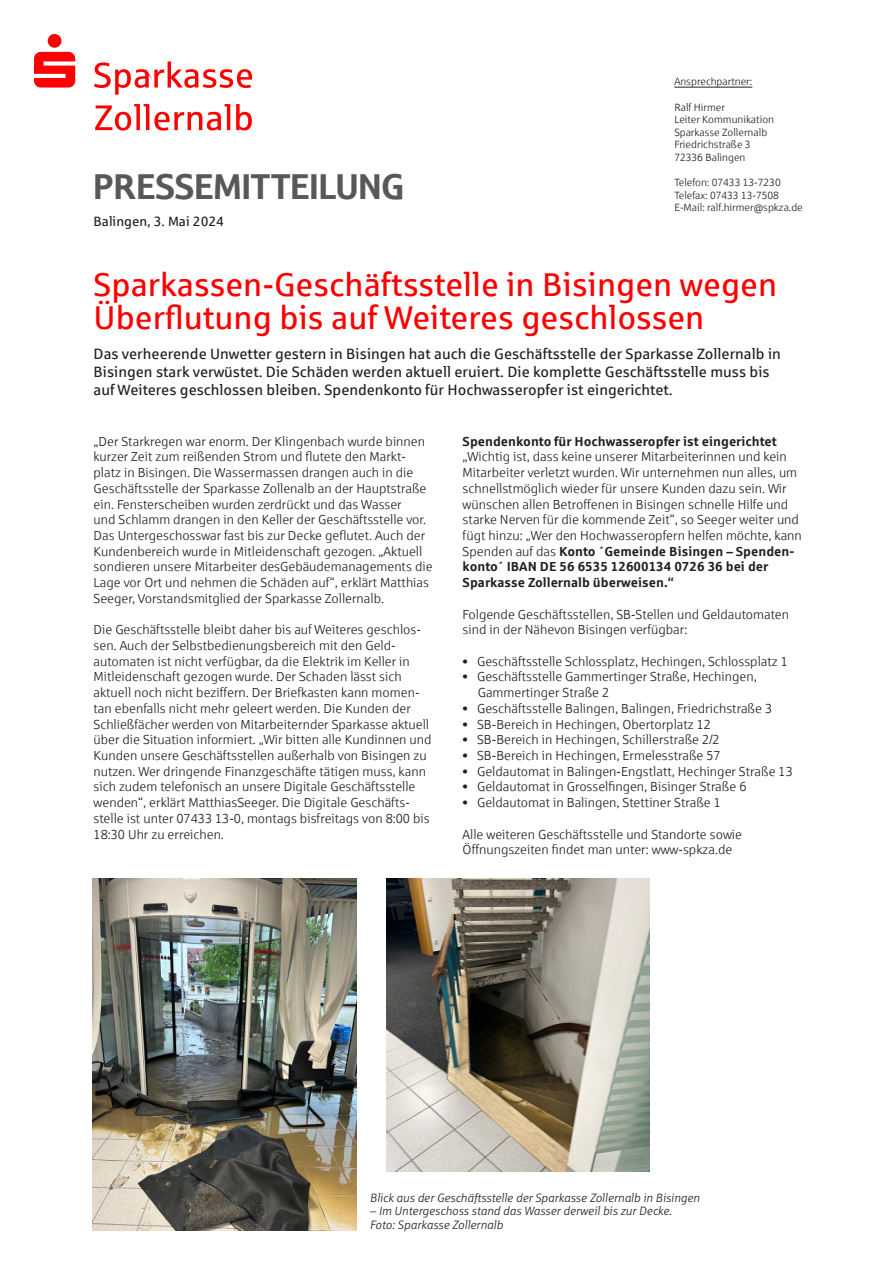
<style>
.page{position:relative;width:893px;height:1263px;background:#fff}
.page>*{position:absolute;margin:0;border:0;box-sizing:border-box;transform-origin:0 0}
.t1{font:36px "Sparkasse Head";color:#57585a}
.t2{font:33px/33px "Sparkasse Rg";color:#f00}
.t3{font:15px/18px "Sparkasse Rg";color:#231f20}
.t4{font:13.5px "Sparkasse Rg";color:#231f20}
.t5{font:13.05px/15.8px "Sparkasse Lt";color:#231f20}
.t6{font:700 13.05px/15.8px "Sparkasse Rg";color:#231f20}
.t7{font:italic 12px/13.5px "Sparkasse Lt";color:#231f20}
.t8{font:10.5px/12.6px "Sparkasse Lt";color:#231f20}
.s1{font-family:"Sparkasse Lt";font-weight:400}
</style>
<div class="page">
<svg style="left:95px;top:104px;width:157px;height:27px"></svg>
<svg style="left:34px;top:34px;width:218px;height:61px"></svg>
<hr style="left:674px;top:87px;width:78px;height:1px;background:#231f20">
<img style="left:92px;top:878px;width:264px;height:352px">
<img style="left:387px;top:878px;width:262px;height:293px">
<h1 class="t1" style="left:94px;top:164px;width:312px">PRESSEMITTEILUNG</h1>
<p class="t4" style="left:94px;top:213px;width:132px">Balingen, 3. Mai 2024</p>
<p class="t8" style="left:674px;top:75px;width:79px">Ansprechpartner:</p>
<p class="t8" style="left:674px;top:100px;width:101px">Ralf Hirmer<br>Leiter Kommunikation<br>Sparkasse Zollernalb<br>Friedrichstraße 3<br>72336 Balingen</p>
<p class="t8" style="left:674px;top:176px;width:130px">Telefon: 07433 13-7230<br>Telefax: 07433 13-7508<br>E-Mail: ralf.hirmer@spkza.de</p>
<h2 class="t2" style="left:94px;top:267px;width:685px">Sparkassen-Geschäftsstelle in Bisingen wegen<br>Überflutung bis auf Weiteres geschlossen</h2>
<p class="t3" style="left:94px;top:344px;width:689px">Das verheerende Unwetter gestern in Bisingen hat auch die Geschäftsstelle der Sparkasse Zollernalb in<br>Bisingen stark verwüstet. Die Schäden werden aktuell eruiert. Die komplette Geschäftsstelle muss bis auf Weiteres geschlossen bleiben. Spendenkonto für Hochwasseropfer ist eingerichtet.</p>
<p class="t5" style="left:94px;top:433px;width:340px">„Der Starkregen war enorm. Der Klingenbach wurde binnen kurzer Zeit zum reißenden Strom und flutete den Markt&shy;platz in Bisingen. Die Wassermassen drangen auch in die Geschäftsstelle der Sparkasse Zollenalb an der Hauptstraße ein. Fensterscheiben wurden zerdrückt und das Wasser<br>und Schlamm drangen in den Keller der Geschäftsstelle vor.<br>Das Untergeschosswar fast bis zur Decke geflutet. Auch der Kundenbereich wurde in Mitleidenschaft gezogen. „Aktuell sondieren unsere Mitarbeiter desGebäudemanagements die Lage vor Ort und nehmen die Schäden auf“, erklärt Matthias Seeger, Vorstandsmitglied der Sparkasse Zollernalb.</p>
<p class="t5" style="left:94px;top:622px;width:340px">Die Geschäftsstelle bleibt daher bis auf Weiteres geschlos&shy;sen. Auch der Selbstbedienungsbereich mit den Geld&shy;automaten ist nicht verfügbar, da die Elektrik im Keller in Mitleidenschaft gezogen wurde. Der Schaden lässt sich aktuell noch nicht beziffern. Der Briefkasten kann momen&shy;tan ebenfalls nicht mehr geleert werden. Die Kunden der Schließfächer werden von Mitarbeiternder Sparkasse aktuell über die Situation informiert. „Wir bitten alle Kundinnen und Kunden unsere Geschäftsstellen außerhalb von Bisingen zu nutzen. Wer dringende Finanzgeschäfte tätigen muss, kann sich zudem telefonisch an unsere Digitale Geschäftsstelle wenden“, erklärt MatthiasSeeger. Die Digitale Geschäfts&shy;stelle ist unter 07433 13-0, montags bisfreitags von 8:00 bis 18:30 Uhr zu erreichen.</p>
<p class="t6" style="left:463px;top:433px;width:316px">Spendenkonto für Hochwasseropfer ist eingerichtet</p>
<p class="t5" style="left:463px;top:449px;width:341px">„Wichtig ist, dass keine unserer Mitarbeiterinnen und kein Mitarbeiter verletzt wurden. Wir unternehmen nun alles, um schnellstmöglich wieder für unsere Kunden dazu sein. Wir wünschen allen Betroffenen in Bisingen schnelle Hilfe und starke Nerven für die kommende Zeit“, so Seeger weiter und fügt hinzu: „Wer den Hochwasseropfern helfen möchte, kann</p>
<p class="t6" style="left:463px;top:543px;width:333px"><span class="s1">Spenden auf das</span> Konto ´Gemeinde Bisingen – Spenden&shy;konto´ IBAN DE 56 6535 12600134 0726 36 bei der<br>Sparkasse Zollernalb überweisen.“</p>
<p class="t5" style="left:463px;top:606px;width:328px">Folgende Geschäftsstellen, SB-Stellen und Geldautomaten sind in der Nähevon Bisingen verfügbar:</p>
<p class="t5" style="left:463px;top:653px;width:327px">• Geschäftsstelle Schlossplatz, Hechingen, Schlossplatz 1</p>
<p class="t5" style="left:478px;top:669px;width:280px;text-indent:-15px">• Geschäftsstelle Gammertinger Straße, Hechingen,<br>Gammertinger Straße 2</p>
<p class="t5" style="left:463px;top:700px;width:311px">• Geschäftsstelle Balingen, Balingen, Friedrichstraße 3</p>
<p class="t5" style="left:463px;top:716px;width:250px">• SB-Bereich in Hechingen, Obertorplatz 12</p>
<p class="t5" style="left:463px;top:732px;width:259px">• SB-Bereich in Hechingen, Schillerstraße 2/2</p>
<p class="t5" style="left:463px;top:747px;width:260px">• SB-Bereich in Hechingen, Ermelesstraße 57</p>
<p class="t5" style="left:463px;top:763px;width:332px">• Geldautomat in Balingen-Engstlatt, Hechinger Straße 13</p>
<p class="t5" style="left:463px;top:779px;width:285px">• Geldautomat in Grosselfingen, Bisinger Straße 6</p>
<p class="t5" style="left:463px;top:794px;width:260px">• Geldautomat in Balingen, Stettiner Straße 1</p>
<p class="t5" style="left:463px;top:826px;width:281px">Alle weiteren Geschäftsstelle und Standorte sowie<br>Öffnungszeiten findet man unter: www-spkza.de</p>
<p class="t7" style="left:370px;top:1191px;width:331px">Blick aus der Geschäftsstelle der Sparkasse Zollernalb in Bisingen</p>
<p class="t7" style="left:370px;top:1204px;width:303px">– Im Untergeschoss stand das Wasser derweil bis zur Decke.<br>Foto: Sparkasse Zollernalb</p>
</div>
